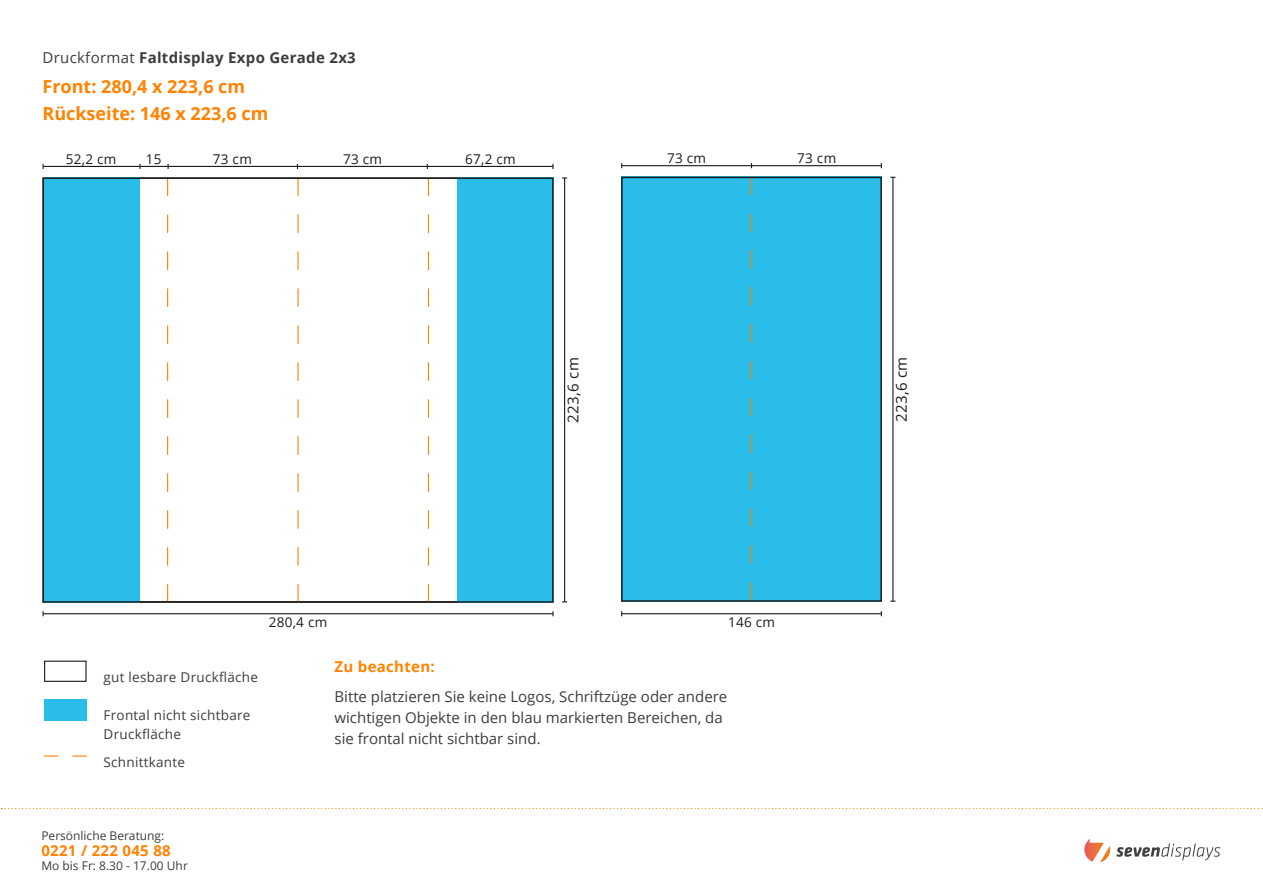
<style>
.page{position:relative;width:1263px;height:893px;background:#fff}
.page>*{position:absolute;margin:0;border:0;box-sizing:border-box;transform-origin:0 0}
.t1{font:700 18px/26.2px "Open Sans";color:#ff8200}
.t2{font:15px/21px "Open Sans";color:#3d3d3d}
.t3{font:700 15px "Open Sans";letter-spacing:.02em;color:#3d3d3d}
.t4{font:700 15px "Open Sans";letter-spacing:.02em;color:#ff8200}
.t5{font:15px "Open Sans";letter-spacing:.02em;color:#1d1d1b}
.t6{font:13.5px/19.5px "Open Sans";letter-spacing:.02em;color:#3d3d3d}
.t7{font:13.5px "Open Sans";letter-spacing:.02em;color:#1d1d1b}
.t8{font:12px "Open Sans";color:#3d3d3d}
.s1{font-weight:400}
</style>
<div class="page">
<svg style="left:2px;top:808px;width:1261px;height:1px"></svg>
<svg style="left:1084px;top:839px;width:26px;height:23px"></svg>
<svg style="left:1116px;top:843px;width:104px;height:17px"></svg>
<div style="left:751px;top:177px;width:131px;height:425px;background:#2abde9"></div>
<div style="left:621px;top:177px;width:130px;height:425px;background:#2abde9"></div>
<hr style="left:43px;top:166px;width:97px;height:1px;background:#1d1d1b">
<hr style="left:428px;top:166px;width:125px;height:1px;background:#1d1d1b">
<hr style="left:168px;top:166px;width:129px;height:1px;background:#1d1d1b">
<svg style="left:139px;top:164px;width:30px;height:5px"></svg>
<hr style="left:297px;top:166px;width:130px;height:1px;background:#1d1d1b">
<hr style="left:43px;top:613px;width:510px;height:1px;background:#1d1d1b">
<hr style="left:622px;top:613px;width:259px;height:1px;background:#1d1d1b">
<hr style="left:564px;top:178px;width:1px;height:424px;background:#1d1d1b">
<div style="left:43px;top:177px;width:96px;height:426px;background:#2abde9"></div>
<div style="left:457px;top:177px;width:97px;height:426px;background:#2abde9"></div>
<svg style="left:428px;top:180px;width:1px;height:420px"></svg>
<svg style="left:751px;top:180px;width:1px;height:419px"></svg>
<svg style="left:167px;top:180px;width:1px;height:420px"></svg>
<svg style="left:297px;top:180px;width:2px;height:420px"></svg>
<div style="left:43px;top:177px;width:511px;height:426px;border:2px solid #1d1d1b"></div>
<div style="left:44px;top:699px;width:43px;height:21px;background:#2abde9"></div>
<div style="left:44px;top:661px;width:43px;height:21px;border:1px solid #1d1d1b"></div>
<svg style="left:44px;top:755px;width:43px;height:2px"></svg>
<hr style="left:751px;top:165px;width:130px;height:1px;background:#1d1d1b">
<hr style="left:622px;top:165px;width:129px;height:1px;background:#1d1d1b">
<hr style="left:892px;top:177px;width:1px;height:424px;background:#1d1d1b">
<div style="left:621px;top:177px;width:261px;height:425px;border:2px solid #1d1d1b"></div>
<p class="t3" style="left:43px;top:46px;width:315px"><span class="s1">Druckformat</span> Faltdisplay Expo Gerade 2x3</p>
<p class="t1" style="left:43px;top:73px;width:227px">Front: 280,4 x 223,6 cm<br>Rückseite: 146 x 223,6 cm</p>
<p class="t7" style="left:66px;top:150px;width:52px">52,2 cm</p>
<p class="t7" style="left:146px;top:150px;width:17px">15</p>
<p class="t7" style="left:465px;top:150px;width:52px">67,2 cm</p>
<p class="t7" style="left:213px;top:150px;width:41px">73 cm</p>
<p class="t7" style="left:343px;top:150px;width:41px">73 cm</p>
<p class="t5" style="left:563px;top:422px;width:67px;rotate:-90deg">223,6 cm</p>
<p class="t7" style="left:667px;top:149px;width:41px">73 cm</p>
<p class="t7" style="left:797px;top:149px;width:41px">73 cm</p>
<p class="t5" style="left:891px;top:422px;width:67px;rotate:-90deg">223,6 cm</p>
<p class="t7" style="left:269px;top:612px;width:60px">280,4 cm</p>
<p class="t7" style="left:728px;top:612px;width:49px">146 cm</p>
<p class="t6" style="left:104px;top:667px;width:156px">gut lesbare Druckfläche</p>
<p class="t6" style="left:104px;top:705px;width:148px">Frontal nicht sichtbare<br>Druckfläche</p>
<p class="t6" style="left:104px;top:752px;width:83px">Schnittkante</p>
<p class="t4" style="left:334px;top:656px;width:102px">Zu beachten:</p>
<p class="t2" style="left:334px;top:685px;width:394px">Bitte platzieren Sie keine Logos, Schriftzüge oder andere wichtigen Objekte in den blau markierten Bereichen, da sie frontal nicht sichtbar sind.</p>
<p class="t8" style="left:41px;top:828px;width:125px">Persönliche Beratung:</p>
<p class="t8" style="left:41px;top:857px;width:148px">Mo bis Fr: 8.30 - 17.00 Uhr</p>
<p class="t4" style="left:41px;top:840px;width:131px">0221 / 222 045 88</p>
</div>
